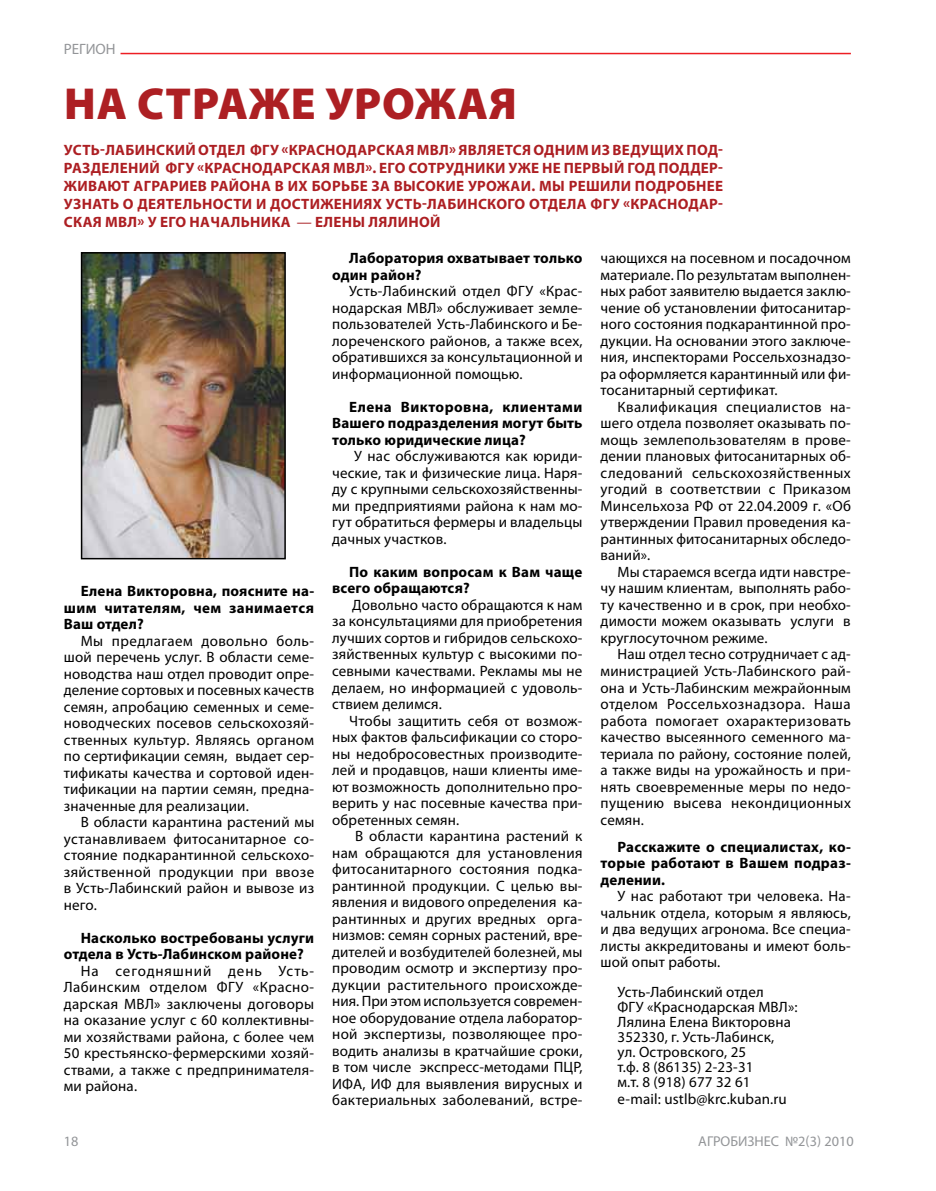
<style>
.page{position:relative;width:936px;height:1191px;background:#fff}
.page>*{position:absolute;margin:0;border:0;box-sizing:border-box;transform-origin:0 0}
.t1{font:900 45px "Myriad Pro";letter-spacing:.02em;color:#ad1f23}
.t2{font:15px/16.5px "Myriad Pro";letter-spacing:.01em;color:#000;text-align:justify}
.t3{font:700 15px/16.5px "Myriad Pro";letter-spacing:.01em;color:#000;text-align:justify}
.t4{font:700 15px "Myriad Pro";letter-spacing:.02em;color:#ad1f23}
.t5{font:15px "Myriad Pro";color:#939598}
.t6{font:14.25px "Myriad Pro";color:#939598}
.s1{font-weight:400;color:#a71c20}
</style>
<div class="page">
<hr style="left:120px;top:53px;width:730px;height:1px;background:#ed1e24">
<img style="left:84px;top:255px;width:199px;height:301px">
<div style="left:81px;top:252px;width:205px;height:307px;border:2px solid #000"></div>
<p class="t5" style="left:64px;top:40px;width:53px">РЕГИОН</p>
<h1 class="t1" style="left:64px;top:74px;width:454px">На страже урожая</h1>
<p class="t4" style="left:64px;top:140px;width:634px">Усть-ЛабинскИЙ отдел ФГУ «Краснодарская МВЛ» является одним из ведущих под</p>
<p class="t4" style="left:718px;top:140px;width:6px">-</p>
<p class="t4" style="left:64px;top:158px;width:325px">разделений ФГУ «Краснодарская МВЛ». Его</p>
<p class="t4" style="left:408px;top:158px;width:229px">сотрудники уже не первый год</p>
<p class="t4" style="left:658px;top:158px;width:12px">подд</p>
<p class="t4" style="left:701px;top:158px;width:24px">ер-</p>
<p class="t4" style="left:64px;top:176px;width:268px">живают аграриев района в их борь</p>
<p class="t4" style="left:350px;top:176px;width:296px">бе за высокие урожаи. Мы решили подро</p>
<p class="t4" style="left:686px;top:176px;width:38px">бнее</p>
<p class="t4" style="left:64px;top:194px;width:443px">узнать о деятельности и достижениях Усть-Лабинского</p>
<p class="t4" style="left:529px;top:194px;width:195px">отдела ФГУ «Краснодар-</p>
<p class="t4" style="left:64px;top:212px;width:378px">ская МВЛ» у его начальника <span class="s1">—</span> Елены Лялиной</p>
<p class="t3" style="left:64px;top:582px;width:252px;text-indent:17px">Елена Викторовна, поясните на&shy;шим читателям, чем занимается Ваш отдел?</p>
<p class="t2" style="left:64px;top:632px;width:252px;text-indent:17px">Мы предлагаем довольно боль&shy;шой перечень услуг. В области семе&shy;новодства наш отдел проводит опре&shy;деление сортовых и посевных качеств семян, апробацию семенных и семе&shy;новодческих посевов сельскохозяй&shy;ственных культур. Являясь органом по сертификации семян, выдает сер&shy;тификаты качества и сортовой иден&shy;тификации на партии семян, предна&shy;значенные для реализации.</p>
<p class="t2" style="left:64px;top:813px;width:252px;text-indent:17px">В области карантина растений мы устанавливаем фитосанитарное со&shy;стояние подкарантинной сельскохо&shy;зяйственной продукции при ввозе в Усть-Лабинский район и вывозе из него.</p>
<p class="t3" style="left:64px;top:929px;width:252px;text-indent:17px">Насколько востребованы услуги отдела в Усть-Лабинском районе?</p>
<p class="t2" style="left:64px;top:962px;width:252px;text-indent:17px">На сегодняшний день Усть-Лабинским отделом ФГУ «Красно&shy;дарская МВЛ» заключены договоры на оказание услуг с 60 коллективны&shy;ми хозяйствами района, с более чем 50 крестьянско-фермерскими хозяй&shy;ствами, а также с предпринимателя&shy;ми района.</p>
<p class="t3" style="left:332px;top:249px;width:252px;text-indent:17px">Лаборатория охватывает только один район?</p>
<p class="t2" style="left:332px;top:283px;width:252px;text-indent:17px">Усть-Лабинский отдел ФГУ «Крас&shy;нодарская МВЛ» обслуживает земле&shy;пользователей Усть-Лабинского и Бе&shy;лореченского районов, а также всех, обратившихся за консультационной и информационной помощью.</p>
<p class="t3" style="left:332px;top:398px;width:252px;text-indent:17px">Елена Викторовна, клиентами Вашего подразделения могут быть только юридические лица?</p>
<p class="t2" style="left:332px;top:448px;width:252px;text-indent:22px">У нас обслуживаются как юриди&shy;ческие, так и физические лица. Наря&shy;ду с крупными сельскохозяйственны&shy;ми предприятиями района к нам мо&shy;гут обратиться фермеры и владельцы дачных участков.</p>
<p class="t3" style="left:332px;top:563px;width:252px;text-indent:17px">По каким вопросам к Вам чаще всего обращаются?</p>
<p class="t2" style="left:332px;top:596px;width:252px;text-indent:20px">Довольно часто обращаются к нам за консультациями для приобретения лучших сортов и гибридов сельскохо&shy;зяйственных культур с высокими по&shy;севными качествами. Рекламы мы не делаем, но информацией с удоволь&shy;ствием делимся.</p>
<p class="t2" style="left:332px;top:712px;width:252px;text-indent:17px">Чтобы защитить себя от возмож&shy;ных фактов фальсификации со сторо&shy;ны недобросовестных производите&shy;лей и продавцов, наши клиенты име&shy;ют возможность дополнительно про&shy;верить у нас посевные качества при&shy;обретенных семян.</p>
<p class="t2" style="left:332px;top:827px;width:252px;text-indent:23px">В области карантина растений к нам обращаются для установления фитосанитарного состояния подка&shy;рантинной продукции. С целью вы&shy;явления и видового определения ка&shy;рантинных и других вредных орга&shy;низмов: семян сорных растений, вре&shy;дителей и возбудителей болезней, мы проводим осмотр и экспертизу про&shy;дукции растительного происхожде&shy;ния. При этом используется современ&shy;ное оборудование отдела лаборатор&shy;ной экспертизы, позволяющее про&shy;водить анализы в кратчайшие сроки, в том числе экспресс-методами ПЦР, ИФА, ИФ для выявления вирусных и бактериальных заболеваний, встре-</p>
<p class="t2" style="left:600px;top:250px;width:252px">чающихся на посевном и посадочном материале. По результатам выполнен&shy;ных работ заявителю выдается заклю&shy;чение об установлении фитосанитар&shy;ного состояния подкарантинной про&shy;дукции. На основании этого заключе&shy;ния, инспекторами Россельхознадзо&shy;ра оформляется карантинный или фи&shy;тосанитарный сертификат.</p>
<p class="t2" style="left:600px;top:398px;width:252px;text-indent:17px">Квалификация специалистов на&shy;шего отдела позволяет оказывать по&shy;мощь землепользователям в прове&shy;дении плановых фитосанитарных об&shy;следований сельскохозяйственных угодий в соответствии с Приказом Минсельхоза РФ от 22.04.2009 г. «Об утверждении Правил проведения ка&shy;рантинных фитосанитарных обследо&shy;ваний».</p>
<p class="t2" style="left:600px;top:563px;width:252px;text-indent:17px">Мы стараемся всегда идти навстре&shy;чу нашим клиентам, выполнять рабо&shy;ту качественно и в срок, при необхо&shy;димости можем оказывать услуги в круглосуточном режиме.</p>
<p class="t2" style="left:600px;top:646px;width:252px;text-indent:17px">Наш отдел тесно сотрудничает с ад&shy;министрацией Усть-Лабинского рай&shy;она и Усть-Лабинским межрайонным отделом Россельхознадзора. Наша работа помогает охарактеризовать качество высеянного семенного ма&shy;териала по району, состояние полей, а также виды на урожайность и при&shy;нять своевременные меры по недо&shy;пущению высева некондиционных семян.</p>
<p class="t3" style="left:600px;top:837px;width:252px;text-indent:17px">Расскажите о специалистах, ко&shy;торые работают в Вашем подраз&shy;делении.</p>
<p class="t2" style="left:600px;top:887px;width:252px;text-indent:17px">У нас работают три человека. На&shy;чальник отдела, которым я являюсь, и два ведущих агронома. Все специа&shy;листы аккредитованы и имеют боль&shy;шой опыт работы.</p>
<p class="t2" style="left:617px;top:984px;width:181px;line-height:15px;text-align:left">Усть-Лабинский отдел<br>ФГУ «Краснодарская МВЛ»:<br>Лялина Елена Викторовна<br>352330, г. Усть-Лабинск,<br>ул. Островского, 25<br>т.ф. 8 (86135) 2-23-31<br>м.т. 8 (918) 677 32 61</p>
<p class="t2" style="left:617px;top:1090px;width:171px">e-mail: ustlb@krc.kuban.ru</p>
<p class="t6" style="left:64px;top:1132px;width:16px">18</p>
<p class="t6" style="left:698px;top:1132px;width:157px">АГРОБИЗНЕС №2(3) 2010</p>
</div>
